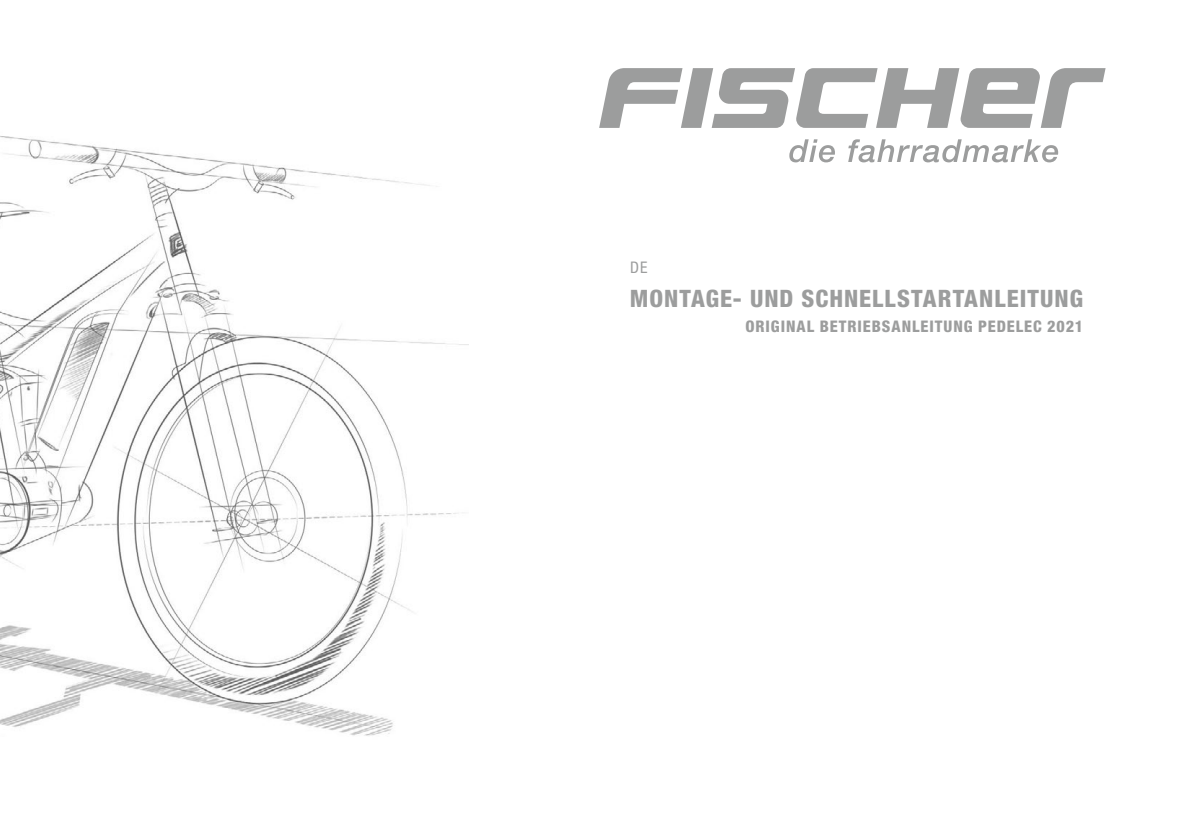
<style>
.page{position:relative;width:1191px;height:840px;background:#fff}
.page>*{position:absolute;margin:0;border:0;box-sizing:border-box;transform-origin:0 0}
.t1{font:800 condensed 24px "Helvetica Neue";letter-spacing:.04em;color:#9c9d9d}
.t2{font:800 condensed 16px "Helvetica Neue";letter-spacing:.06em;color:#9c9d9d}
.t3{font:condensed 16px "Helvetica Neue";color:#9c9d9d}
</style>
<div class="page">
<svg style="left:599px;top:68px;width:506px;height:60px"></svg>
<svg style="left:789px;top:139px;width:269px;height:23px"></svg>
<img style="left:0;top:136px;width:469px;height:600px">
<p class="t3" style="left:630px;top:258px;width:19px">DE</p>
<h1 class="t1" style="left:630px;top:283px;width:455px">MONTAGE- UND SCHNELLSTARTANLEITUNG</h1>
<p class="t2" style="left:745px;top:316px;width:339px">ORIGINAL BETRIEBSANLEITUNG PEDELEC 2021</p>
</div>
